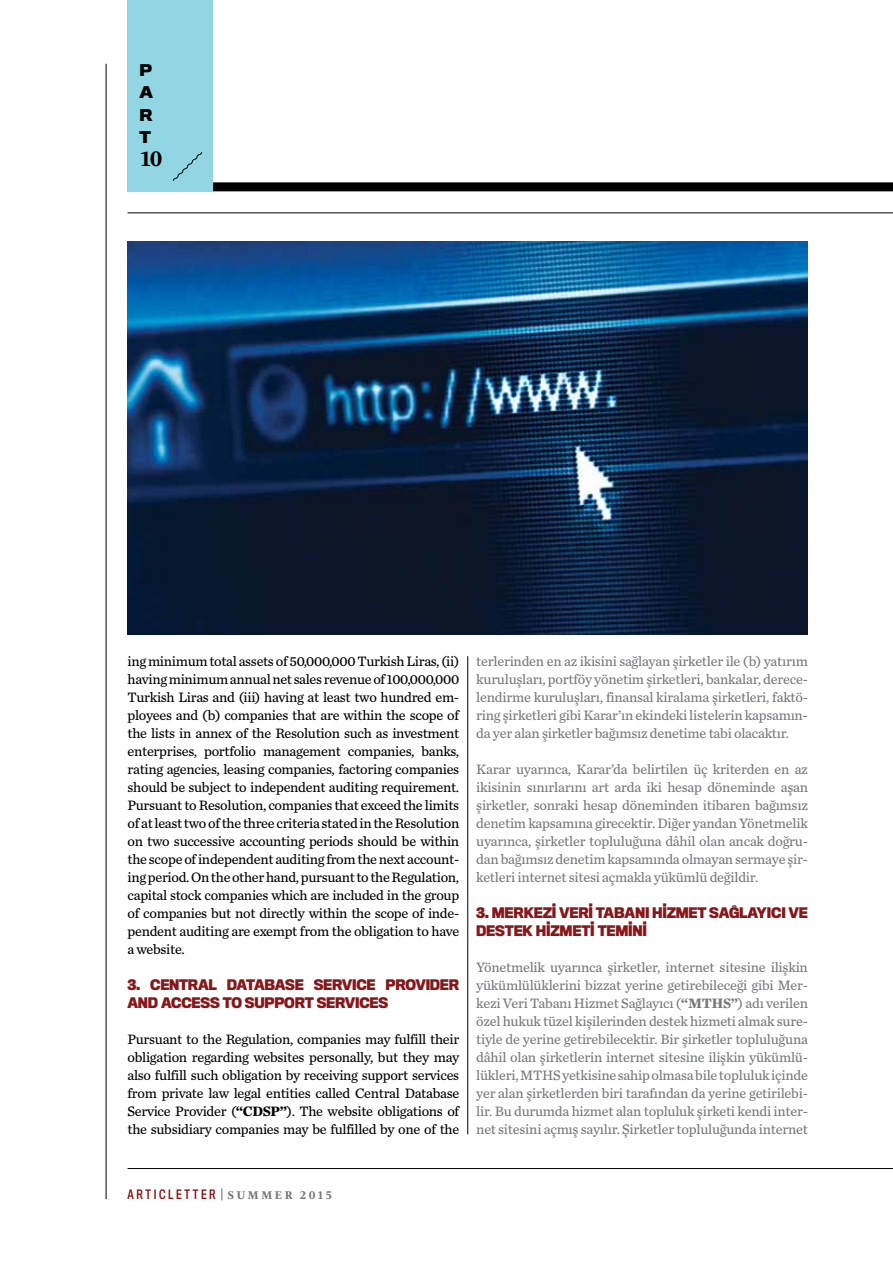
<style>
.page{position:relative;width:893px;height:1263px;background:#fff}
.page>*{position:absolute;margin:0;border:0;box-sizing:border-box;transform-origin:0 0}
.t1{font:900 22.5px "Whitman Display";color:#000}
.t2{font:700 15px/22.5px "Titling Gothic FB Normal";color:#000;text-align:justify}
.t3{font:14.25px/18px "Chronicle Text G3";letter-spacing:-.015em;color:#77787b;text-align:justify}
.t4{font:14.25px/18px "Chronicle Text G3";letter-spacing:-.02em;color:#000;text-align:justify}
.t5{font:700 13.5px/18px "Titling Gothic FB Narrow";letter-spacing:-.02em;color:#87171a}
.t6{font:12px "Titling Gothic FB Cond Standard";letter-spacing:.215em;color:#87171a}
.s1{font-weight:700}
.s2{color:#77787b}
.s3{font-family:"Whitman Display";font-weight:900;color:#77787b}
</style>
<div class="page">
<div style="left:186px;top:182px;width:707px;height:9px;background:#000"></div>
<hr style="left:106px;top:64px;width:1px;height:1135px;background:#000">
<hr style="left:128px;top:213px;width:765px;height:1px;background:#000">
<div style="left:128px;top:0;width:85px;height:191px;background:#92d6e3"></div>
<hr style="left:128px;top:1168px;width:765px;height:1px;background:#000">
<svg style="left:173px;top:152px;width:29px;height:29px"></svg>
<hr style="left:467px;top:656px;width:1px;height:478px;background:#000">
<img style="left:128px;top:242px;width:680px;height:393px">
<p class="t2" style="left:139px;top:58px;width:15px">P A R T</p>
<h1 class="t1" style="left:141px;top:145px;width:24px">10</h1>
<p class="t4" style="left:128px;top:651px;width:333px">ing minimum total assets of 50,000,000 Turkish Liras, (ii) having minimum annual net sales revenue of 100,000,000<br>Turkish Liras and (iii) having at least two hundred em&shy;ployees and (b) companies that are within the scope of the lists in annex of the Resolution such as investment enterprises, portfolio management companies, banks, rating agencies, leasing companies, factoring companies should be subject to independent auditing requirement.<br>Pursuant to Resolution, companies that exceed the limits of at least two of the three criteria stated in the Resolution on two successive accounting periods should be within the scope of independent auditing from the next account&shy;ing period. On the other hand, pursuant to the Regulation, capital stock companies which are included in the group of companies but not directly within the scope of inde&shy;pendent auditing are exempt from the obligation to have a website.</p>
<p class="t5" style="left:128px;top:975px;width:44px">3. CENTR</p>
<p class="t5" style="left:128px;top:975px;width:323px;text-indent:71px">AL DATABASE SERVICE PROVIDER<br>AND ACCESS TO SUPPORT SERVICES</p>
<p class="t4" style="left:128px;top:1029px;width:333px">Pursuant to the Regulation, companies may fulfill their obligation regarding websites personally, but they may also fulfill such obligation by receiving support services from private law legal entities called Central Database Service Provider (<span class="s1">“CDS</span></p>
<p class="t4" style="left:128px;top:1101px;width:333px;text-align:right"><span class="s1">P”</span>). The website obligations of<br>the subsidiary companies may be fulfilled by one of the</p>
<p class="t3" style="left:476px;top:651px;width:333px">terlerinden en az ikisini sağlayan şirketler ile (b) yatırım kuruluşları, portföy yönetim şirketleri, bankalar, derece&shy;lendirme kuruluşları, finansal kiralama şirketleri, faktö&shy;ring şirketleri gibi Karar’ın ekindeki listelerin kapsamın&shy;da yer alan şirketler bağımsız denetime tabi olacaktır.</p>
<p class="t3" style="left:476px;top:759px;width:333px">Karar uyarınca, Karar’da belirtilen üç kriterden en az ikisinin sınırlarını art arda iki hesap döneminde aşan şirketler, sonraki hesap döneminden itibaren bağımsız denetim kapsamına girecektir. Diğer yandan Yönetmelik uyarınca, şirketler topluluğuna dâhil olan ancak doğru&shy;dan bağımsız denetim kapsamında olmayan sermaye şir&shy;ketleri internet sitesi açmakla yükümlü değildir.</p>
<p class="t5" style="left:476px;top:903px;width:28px">3. MER</p>
<p class="t5" style="left:524px;top:903px;width:55px">KEZİ VERİ</p>
<p class="t5" style="left:596px;top:903px;width:92px">TABANI HİZMET</p>
<p class="t5" style="left:709px;top:903px;width:99px">SAĞLAYICI VE</p>
<p class="t5" style="left:476px;top:921px;width:93px">DESTEK HİZMETİ</p>
<p class="t5" style="left:598px;top:921px;width:10px">TEMİNİ</p>
<p class="t3" style="left:476px;top:957px;width:333px">Yönetmelik uyarınca şirketler, internet sitesine ilişkin yükümlülüklerini bizzat yerine getirebileceği gibi Mer&shy;kezi Veri Tabanı Hizmet Sağlayıcı (<span class="s1">“MTHS</span></p>
<p class="t3" style="left:476px;top:993px;width:333px;text-indent:254px"><span class="s1">”</span>) adı verilen özel hukuk tüzel kişilerinden destek hizmeti almak sure&shy;tiyle de yerine getirebilecektir. Bir şirketler topluluğuna dâhil olan şirketlerin internet sitesine ilişkin yükümlü&shy;lükleri, MTHS yetkisine sahip olmasa bile topluluk içinde yer alan şirketlerden biri tarafından da yerine getirilebi&shy;lir. Bu durumda hizmet alan topluluk şirketi kendi inter&shy;net sitesini açmış sayılır. Şirketler topluluğunda internet</p>
<p class="t6" style="left:128px;top:1187px;width:206px">ARTICLETTER <span class="s2">|</span> <span class="s3">SUMMER 2015</span></p>
</div>
